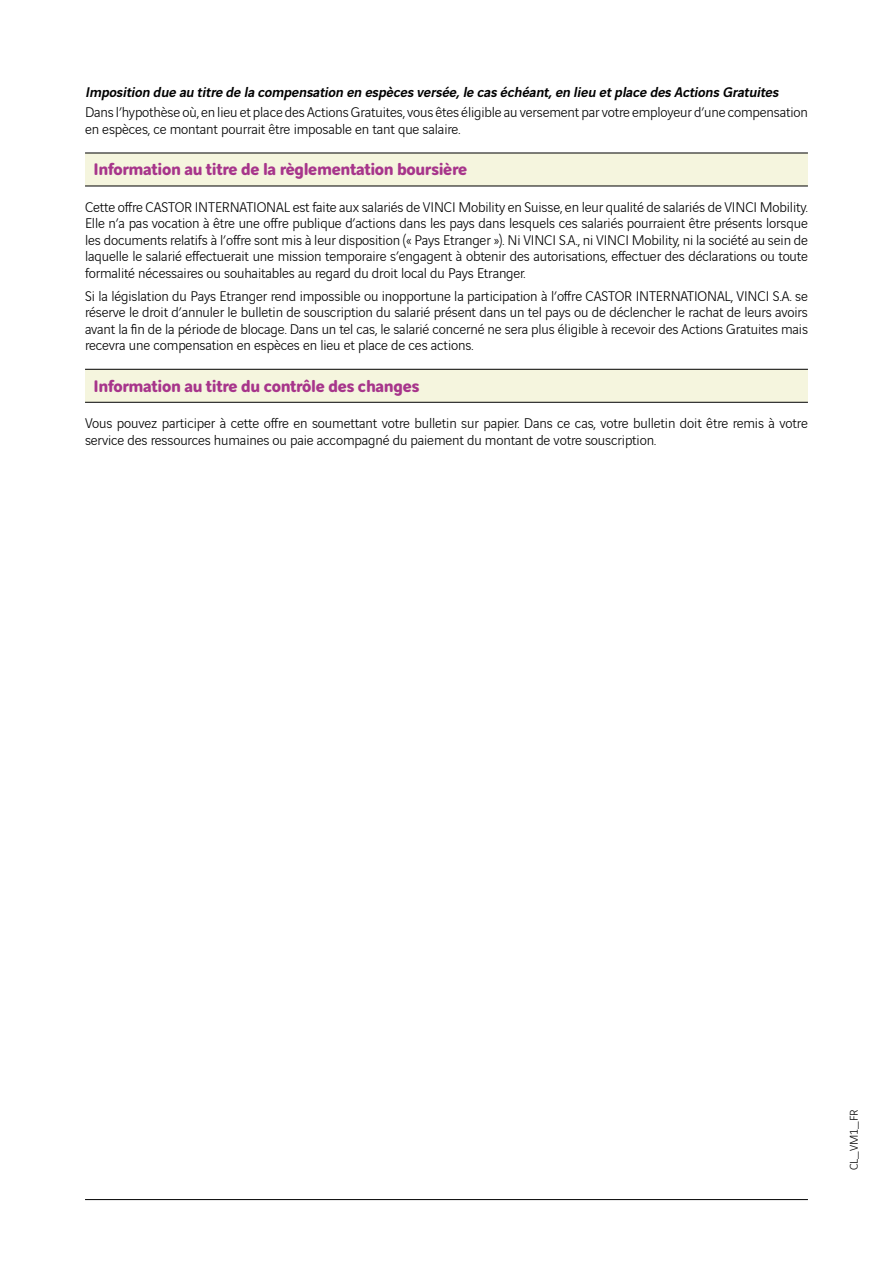
<style>
.page{position:relative;width:893px;height:1263px;background:#fff}
.page>*{position:absolute;margin:0;border:0;box-sizing:border-box;transform-origin:0 0}
.t1{font:700 18px "Vinci Rounded";letter-spacing:-.02em;color:#a7358b}
.t2{font:300 15px/16.5px "Vinci Sans";letter-spacing:-.01em;color:#000}
.t3{font:italic 500 15px "Vinci Sans";color:#000}
.t4{font:300 12px "Vinci Sans";color:#000}
</style>
<div class="page">
<hr style="left:85px;top:1199px;width:723px;height:1px;background:#000">
<div style="left:85px;top:153px;width:723px;height:33px;background:#f5f5de"></div>
<hr style="left:85px;top:153px;width:723px;height:1px;background:#000">
<hr style="left:85px;top:186px;width:723px;height:1px;background:#000">
<div style="left:85px;top:369px;width:723px;height:33px;background:#f5f5de"></div>
<hr style="left:85px;top:369px;width:723px;height:1px;background:#000">
<hr style="left:85px;top:402px;width:723px;height:1px;background:#000">
<p class="t3" style="left:85px;top:80px;width:699px">Imposition due au titre de lacompensation en espècesversée,le caséchéant,en lieu etplace desActionsGratuites</p>
<p class="t2" style="left:85px;top:103px;width:724px">Dans l’hypothèse où, en lieu et place des Actions Gratuites, vous êtes éligible au versement par votre employeur d’une compensation en espèces, ce montant pourrait être imposable en tant que salaire.</p>
<p class="t1" style="left:94px;top:156px;width:375px">Information au titre de la règlementation boursière</p>
<p class="t2" style="left:85px;top:197px;width:724px;text-align:justify">Cette offre CASTOR INTERNATIONAL est faite aux salariés de VINCI Mobility en Suisse, en leur qualité de salariés de VINCI Mobility.<br>Elle n’a pas vocation à être une offre publique d’actions dans les pays dans lesquels ces salariés pourraient être présents lorsque les documents relatifs à l’offre sont mis à leur disposition (« Pays Etranger »). Ni VINCI S.A., ni VINCI Mobility, ni la société au sein de laquelle le salarié effectuerait une mission temporaire s’engagent à obtenir des autorisations, effectuer des déclarations ou toute formalité nécessaires ou souhaitables au regard du droit local du Pays Etranger.</p>
<p class="t2" style="left:85px;top:286px;width:724px;text-align:justify">Si la législation du Pays Etranger rend impossible ou inopportune la participation à l’offre CASTOR INTERNATIONAL, VINCI S.A. se réserve le droit d’annuler le bulletin de souscription du salarié présent dans un tel pays ou de déclencher le rachat de leurs avoirs avant la fin de la période de blocage. Dans un tel cas, le salarié concerné ne sera plus éligible à recevoir des Actions Gratuites mais recevra une compensation en espèces en lieu et place de ces actions.</p>
<p class="t1" style="left:94px;top:372px;width:327px">Information au titre du contrôle des changes</p>
<p class="t2" style="left:85px;top:414px;width:724px">Vous pouvez participer à cette offre en soumettant votre bulletin sur papier. Dans ce cas, votre bulletin doit être remis à votre service des ressources humaines ou paie accompagné du paiement du montant de votre souscription.</p>
<p class="t4" style="left:845px;top:1170px;width:62px;rotate:-90deg">CL_VM1_FR</p>
</div>
